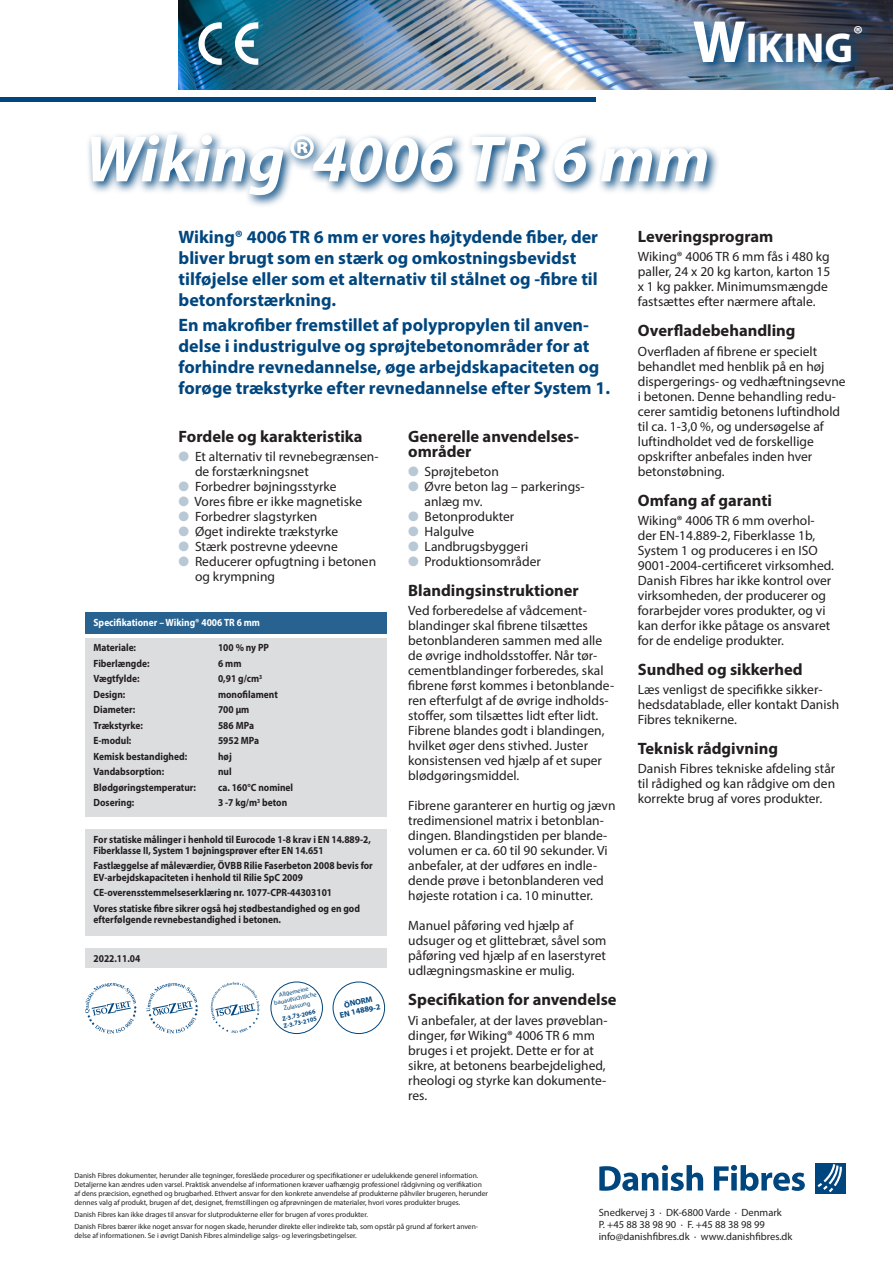
<style>
.page{position:relative;width:893px;height:1263px;background:#fff}
.page>*{position:absolute;margin:0;border:0;box-sizing:border-box;transform-origin:0 0}
.t1{font:italic 700 66px "Myriad Pro";color:#fff}
.t2{font:700 42px "Myriad Pro";color:#fff}
.t3{font:700 21.9px "Myriad Pro";color:#fff}
.t4{font:700 18px/21px "Myriad Pro";color:#00467e}
.Mellem{font:700 16.5px/15px "Myriad Pro";color:#231f20}
.Brød{font:13.5px/15px "Myriad Pro";color:#231f20}
.Skema{font:700 10.5px/11.2px "Myriad Pro";color:#231f20;scale:.9 1}
.t5{font:10.5px "Myriad Pro";color:#231f20}
.t6{font:700 10.5px "Myriad Pro";color:#fff;scale:.9 1}
.t7{font:700 8.1px/9px "Myriad Pro";color:#00467e;text-align:center}
.t8{font:7.5px/9px "Myriad Pro";color:#231f20}
.t9{font:6.3px/7.2px "Myriad Pro";color:#00467e;text-align:center}
.t10{font:700 6.3px/7.2px "Myriad Pro";color:#00467e}
.s1{font-size:60px}
.s2{color:#b9c8d5}
</style>
<div class="page">
<img style="left:179px;top:0;width:714px;height:89px">
<svg style="left:88px;top:132px;width:630px;height:74px"></svg>
<hr style="left:0;top:98px;width:595px;height:4px;background:#00467e">
<svg style="left:599px;top:1165px;width:104px;height:26px"></svg>
<svg style="left:714px;top:1165px;width:91px;height:26px"></svg>
<div style="left:815px;top:1163px;width:31px;height:31px;background:#00467e"></div>
<svg style="left:818px;top:1164px;width:24px;height:28px"></svg>
<svg style="left:689px;top:16px;width:186px;height:60px;background:#415d7a"></svg>
<svg style="left:198px;top:22px;width:24px;height:43px"></svg>
<svg style="left:235px;top:22px;width:23px;height:43px"></svg>
<div style="left:85px;top:638px;width:302px;height:178px;background:#dcdddf"></div>
<div style="left:85px;top:829px;width:302px;height:106px;background:#dcdddf"></div>
<div style="left:85px;top:948px;width:302px;height:19px;background:#dcdddf"></div>
<div style="left:85px;top:612px;width:302px;height:22px;background:#276291"></div>
<svg style="left:85px;top:983px;width:52px;height:51px"></svg>
<svg style="left:147px;top:983px;width:51px;height:50px"></svg>
<div style="left:271px;top:982px;width:52px;height:52px;border:1px solid #00467e;border-radius:50%"></div>
<div style="left:333px;top:982px;width:52px;height:52px;border:1px solid #00467e;border-radius:50%"></div>
<svg style="left:211px;top:982px;width:49px;height:51px"></svg>
<p class="t2" style="left:692px;top:20px;width:162px"><span class="s1">W</span>iking</p>
<p class="t3" style="left:853px;top:19px;width:12px">®</p>
<p class="t1" style="left:85px;top:116px;width:626px">Wiking®4006 TR 6 mm</p>
<p class="t4" style="left:179px;top:226px;width:421px">Wiking® 4006 TR 6 mm er vores højtydende fiber, der bliver brugt som en stærk og omkostningsbevidst tilføjelse eller som et alternativ til stålnet og -fibre til betonforstærkning.</p>
<p class="t4" style="left:179px;top:314px;width:433px">En makrofiber fremstillet af polypropylen til anven&shy;delse i industrigulve og sprøjtebetonområder for at forhindre revnedannelse, øge arbejdskapaciteten og forøge trækstyrke efter revnedannelse efter System 1.</p>
<p class="Mellem" style="left:179px;top:428px;width:186px">Fordele og karakteristika</p>
<p class="Brød" style="left:195px;top:449px;width:185px;text-indent:-16px"><span class="s2">●</span> Et alternativ til revnebegrænsen&shy;de forstærkningsnet</p>
<p class="Brød" style="left:179px;top:479px;width:160px"><span class="s2">●</span> Forbedrer bøjningsstyrke</p>
<p class="Brød" style="left:179px;top:494px;width:185px"><span class="s2">●</span> Vores fibre er ikke magnetiske</p>
<p class="Brød" style="left:179px;top:509px;width:140px"><span class="s2">●</span> Forbedrer slagstyrken</p>
<p class="Brød" style="left:179px;top:524px;width:161px"><span class="s2">●</span> Øget indirekte trækstyrke</p>
<p class="Brød" style="left:179px;top:539px;width:161px"><span class="s2">●</span> Stærk postrevne ydeevne</p>
<p class="Brød" style="left:195px;top:554px;width:183px;text-indent:-16px"><span class="s2">●</span> Reducerer opfugtning i betonen og krympning</p>
<p class="t6" style="left:94px;top:616px;width:187px">Specifikationer – Wiking® 4006 TR 6 mm</p>
<p class="Skema" style="left:94px;top:642px;width:49px">Materiale:</p>
<p class="Skema" style="left:218px;top:642px;width:58px">100 % ny PP</p>
<p class="Skema" style="left:94px;top:657px;width:64px">Fiberlængde:</p>
<p class="Skema" style="left:218px;top:657px;width:28px">6 mm</p>
<p class="Skema" style="left:94px;top:673px;width:53px">Vægtfylde:</p>
<p class="Skema" style="left:218px;top:673px;width:51px">0,91 g/cm<sup>3</sup></p>
<p class="Skema" style="left:94px;top:688px;width:37px">Design:</p>
<p class="Skema" style="left:218px;top:688px;width:68px">monofilament</p>
<p class="Skema" style="left:94px;top:704px;width:48px">Diameter:</p>
<p class="Skema" style="left:218px;top:704px;width:36px">700 μm</p>
<p class="Skema" style="left:94px;top:719px;width:56px">Trækstyrke:</p>
<p class="Skema" style="left:218px;top:719px;width:41px">586 MPa</p>
<p class="Skema" style="left:94px;top:735px;width:44px">E-modul:</p>
<p class="Skema" style="left:218px;top:735px;width:47px">5952 MPa</p>
<p class="Skema" style="left:94px;top:750px;width:106px">Kemisk bestandighed:</p>
<p class="Skema" style="left:218px;top:750px;width:17px">høj</p>
<p class="Skema" style="left:94px;top:766px;width:80px">Vandabsorption:</p>
<p class="Skema" style="left:218px;top:766px;width:17px">nul</p>
<p class="Skema" style="left:94px;top:781px;width:115px">Blødgøringstemperatur:</p>
<p class="Skema" style="left:218px;top:781px;width:85px">ca. 160°C nominel</p>
<p class="Skema" style="left:94px;top:797px;width:47px">Dosering:</p>
<p class="Skema" style="left:218px;top:797px;width:78px">3 -7 kg/m<sup>3</sup> beton</p>
<p class="Skema" style="left:94px;top:833px;width:310px">For statiske målinger i henhold til Eurocode 1-8 krav i EN 14.889-2,<br>Fiberklasse II, System 1 bøjningsprøver efter EN 14.651</p>
<p class="Skema" style="left:94px;top:860px;width:312px">Fastlæggelse af måleværdier, ÖVBB Rilie Faserbeton 2008 bevis for<br>EV-arbejdskapaciteten i henhold til Rilie SpC 2009</p>
<p class="Skema" style="left:94px;top:886px;width:267px">CE-overensstemmelseserklæring nr. 1077-CPR-44303101</p>
<p class="Skema" style="left:94px;top:902px;width:298px">Vores statiske fibre sikrer også høj stødbestandighed og en god efterfølgende revnebestandighed i betonen.</p>
<p class="Skema" style="left:94px;top:952px;width:54px">2022.11.04</p>
<p class="t9" style="left:272px;top:992px;width:45px;rotate:-12deg">Allgemeine bauaufsichtliche<br>Zulassung</p>
<p class="t10" style="left:282px;top:1015px;width:35px;rotate:-12deg">Z-3.73-2066<br>Z-3.73-2105</p>
<p class="t7" style="left:337px;top:1001px;width:43px;rotate:-12deg">ÖNORM<br>EN 14889-2</p>
<p class="Mellem" style="left:408px;top:428px;width:171px">Generelle anvendelses&shy;områder</p>
<p class="Brød" style="left:408px;top:464px;width:92px"><span class="s2">●</span> Sprøjtebeton</p>
<p class="Brød" style="left:425px;top:479px;width:162px;text-indent:-16px"><span class="s2">●</span> Øvre beton lag – parkerings&shy;anlæg mv.</p>
<p class="Brød" style="left:408px;top:509px;width:108px"><span class="s2">●</span> Betonprodukter</p>
<p class="Brød" style="left:408px;top:524px;width:68px"><span class="s2">●</span> Halgulve</p>
<p class="Brød" style="left:408px;top:539px;width:122px"><span class="s2">●</span> Landbrugsbyggeri</p>
<p class="Brød" style="left:408px;top:554px;width:134px"><span class="s2">●</span> Produktionsområder</p>
<p class="Mellem" style="left:408px;top:582px;width:172px">Blandingsinstruktioner</p>
<p class="Brød" style="left:408px;top:603px;width:207px">Ved forberedelse af vådcement&shy;blandinger skal fibrene tilsættes betonblanderen sammen med alle de øvrige indholdsstoffer. Når tør&shy;cementblandinger forberedes, skal fibrene først kommes i betonblande&shy;ren efterfulgt af de øvrige indholds&shy;stoffer, som tilsættes lidt efter lidt.<br>Fibrene blandes godt i blandingen, hvilket øger dens stivhed. Juster konsistensen ved hjælp af et super blødgøringsmiddel.</p>
<p class="Brød" style="left:408px;top:798px;width:209px">Fibrene garanterer en hurtig og jævn tredimensionel matrix i betonblan&shy;dingen. Blandingstiden per blande&shy;volumen er ca. 60 til 90 sekunder. Vi anbefaler, at der udføres en indle&shy;dende prøve i betonblanderen ved højeste rotation i ca. 10 minutter.</p>
<p class="Brød" style="left:408px;top:918px;width:200px">Manuel påføring ved hjælp af udsuger og et glittebræt, såvel som påføring ved hjælp af en laserstyret udlægningsmaskine er mulig.</p>
<p class="Mellem" style="left:408px;top:992px;width:210px">Specifikation for anvendelse</p>
<p class="Brød" style="left:408px;top:1012px;width:201px">Vi anbefaler, at der laves prøveblan&shy;dinger, før Wiking® 4006 TR 6 mm bruges i et projekt. Dette er for at sikre, at betonens bearbejdelighed, rheologi og styrke kan dokumente&shy;res.</p>
<p class="Mellem" style="left:638px;top:228px;width:137px">Leveringsprogram</p>
<p class="Brød" style="left:638px;top:249px;width:194px">Wiking® 4006 TR 6 mm fås i 480 kg paller, 24 x 20 kg karton, karton 15 x 1 kg pakker. Minimumsmængde fastsættes efter nærmere aftale.</p>
<p class="Mellem" style="left:638px;top:323px;width:159px">Overfladebehandling</p>
<p class="Brød" style="left:638px;top:343px;width:209px">Overfladen af fibrene er specielt behandlet med henblik på en høj dispergerings- og vedhæftningsevne i betonen. Denne behandling redu&shy;cerer samtidig betonens luftindhold til ca. 1-3,0 %, og undersøgelse af luftindholdet ved de forskellige opskrifter anbefales inden hver betonstøbning.</p>
<p class="Mellem" style="left:638px;top:492px;width:136px">Omfang af garanti</p>
<p class="Brød" style="left:638px;top:512px;width:198px">Wiking® 4006 TR 6 mm overhol&shy;der EN-14.889-2, Fiberklasse 1b,<br>System 1 og produceres i en ISO<br>9001-2004-certificeret virksomhed.<br>Danish Fibres har ikke kontrol over virksomheden, der producerer og forarbejder vores produkter, og vi kan derfor ikke påtage os ansvaret for de endelige produkter.</p>
<p class="Mellem" style="left:638px;top:661px;width:166px">Sundhed og sikkerhed</p>
<p class="Brød" style="left:638px;top:682px;width:203px">Læs venligst de specifikke sikker&shy;hedsdatablade, eller kontakt Danish<br>Fibres teknikerne.</p>
<p class="Mellem" style="left:638px;top:740px;width:142px">Teknisk rådgivning</p>
<p class="Brød" style="left:638px;top:761px;width:199px;text-align:justify">Danish Fibres tekniske afdeling står til rådighed og kan rådgive om den korrekte brug af vores produkter.</p>
<p class="t8" style="left:74px;top:1171px;width:415px">Danish Fibres dokumenter, herunder alle tegninger, foreslåede procedurer og specifikationer er udelukkende generel information.<br>Detaljerne kan ændres uden varsel. Praktisk anvendelse af informationen kræver uafhængig professionel rådgivning og verifikation af dens præcision, egnethed og brugbarhed. Ethvert ansvar for den konkrete anvendelse af produkterne påhviler brugeren, herunder dennes valg af produkt, brugen af det, designet, fremstillingen og afprøvningen de materialer, hvori vores produkter bruges.</p>
<p class="t8" style="left:74px;top:1210px;width:295px">Danish Fibres kan ikke drages til ansvar for slutprodukterne eller for brugen af vores produkter.</p>
<p class="t8" style="left:74px;top:1222px;width:405px">Danish Fibres bærer ikke noget ansvar for nogen skade, herunder direkte eller indirekte tab, som opstår på grund af forkert anven&shy;delse af informationen. Se i øvrigt Danish Fibres almindelige salgs- og leveringsbetingelser.</p>
<p class="t5" style="left:599px;top:1205px;width:185px">Snedkervej 3 · DK-6800 Varde · Denmark</p>
<p class="t5" style="left:599px;top:1217px;width:168px">P. +45 88 38 98 90 · F. +45 88 38 98 99</p>
<p class="t5" style="left:599px;top:1229px;width:195px">info@danishfibres.dk · www.danishfibres.dk</p>
</div>
